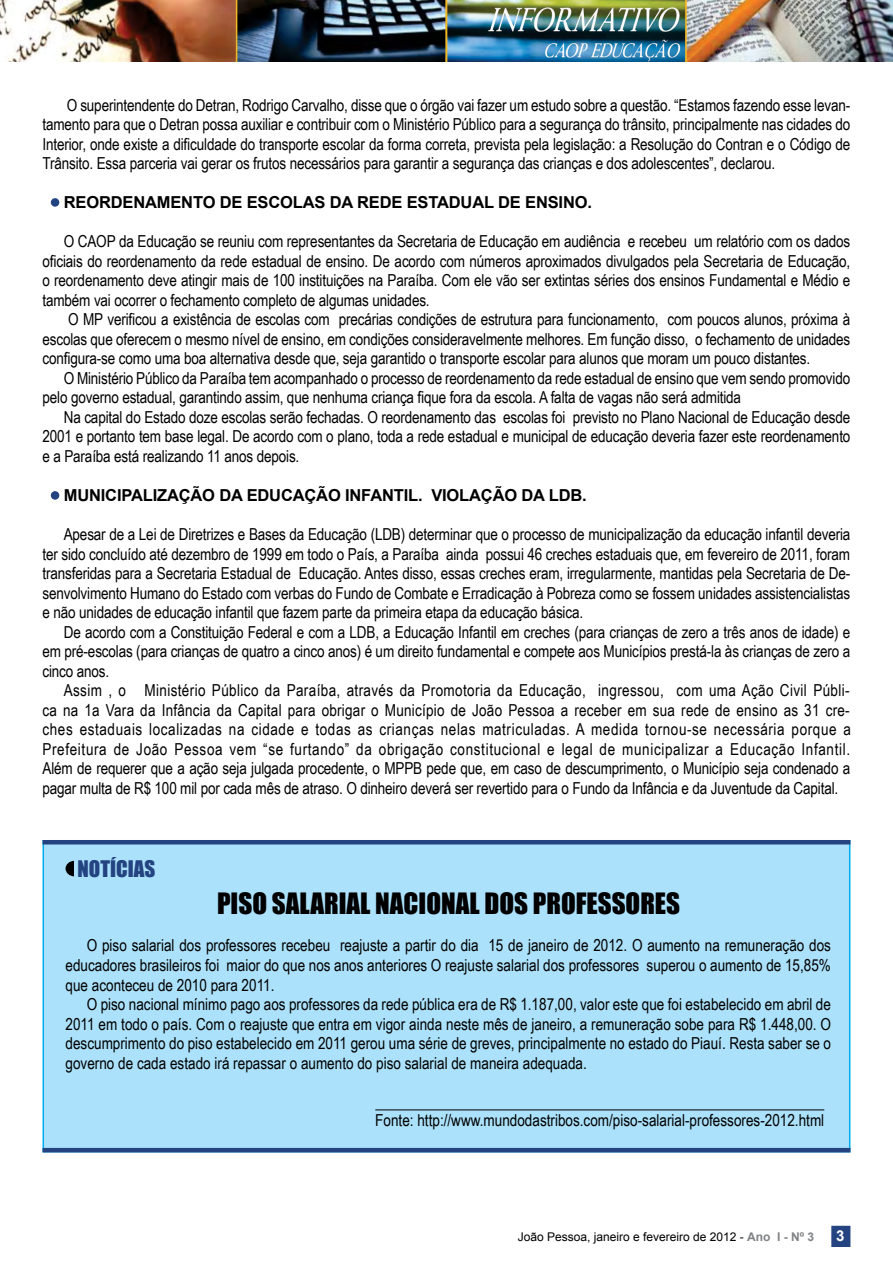
<style>
.page{position:relative;width:893px;height:1263px;background:#fff}
.page>*{position:absolute;margin:0;border:0;box-sizing:border-box;transform-origin:0 0}
.t1{font:27px "Impact";color:#000}
.t2{font:21px "Impact";color:#234381}
.t3{font:16.5px/19.5px "Arial Narrow";letter-spacing:-.01em;color:#000;text-align:justify}
.t4{font:700 16.5px "Arial";letter-spacing:-.01em;color:#000}
.t5{font:700 15px "Arial";color:#fff}
.t6{font:12px "Arial";color:#000}
.s1{font-weight:700;color:#808285}
</style>
<div class="page">
<div style="left:831px;top:1226px;width:19px;height:21px;background:#234381;border:2px solid #234381"></div>
<img style="left:0;top:0;width:893px;height:62px">
<div style="left:43px;top:840px;width:807px;height:312px;background:#abe1fa;border:2px solid #00aeef"></div>
<hr style="left:43px;top:1148px;width:807px;height:4px;background:#234381">
<hr style="left:43px;top:840px;width:807px;height:4px;background:#234381">
<div style="left:66px;top:861px;width:17px;height:15px;background:#000;border-radius:50%"></div>
<div style="left:74px;top:861px;width:28px;height:24px;background:#abe1fa"></div>
<hr style="left:375px;top:1109px;width:449px;height:1px;background:#000">
<div style="left:51px;top:198px;width:8px;height:9px;background:#234381;border-radius:50%"></div>
<div style="left:51px;top:491px;width:8px;height:9px;background:#234381;border-radius:50%"></div>
<p class="t3" style="left:43px;top:95px;width:809px;text-indent:24px">O superintendente do Detran, Rodrigo Carvalho, disse que o órgão vai fazer um estudo sobre a questão. “Estamos fazendo esse levan&shy;tamento para que o Detran possa auxiliar e contribuir com o Ministério Público para a segurança do trânsito, principalmente nas cidades do Interior, onde existe a dificuldade do transporte escolar da forma correta, prevista pela legislação: a Resolução do Contran e o Código de Trânsito. Essa parceria vai gerar os frutos necessários para garantir a segurança das crianças e dos adolescentes”, declarou.</p>
<p class="t4" style="left:64px;top:192px;width:530px">REORDENAMENTO DE ESCOLAS DA REDE ESTADUAL DE ENSINO.</p>
<p class="t3" style="left:43px;top:231px;width:809px;text-indent:21px">O CAOP da Educação se reuniu com representantes da Secretaria de Educação em audiência e recebeu um relatório com os dados oficiais do reordenamento da rede estadual de ensino. De acordo com números aproximados divulgados pela Secretaria de Educação, o reordenamento deve atingir mais de 100 instituições na Paraíba. Com ele vão ser extintas séries dos ensinos Fundamental e Médio e também vai ocorrer o fechamento completo de algumas unidades.</p>
<p class="t3" style="left:43px;top:309px;width:809px;text-indent:26px">O MP verificou a existência de escolas com precárias condições de estrutura para funcionamento, com poucos alunos, próxima à escolas que oferecem o mesmo nível de ensino, em condições consideravelmente melhores. Em função disso, o fechamento de unidades configura-se como uma boa alternativa desde que, seja garantido o transporte escolar para alunos que moram um pouco distantes.</p>
<p class="t3" style="left:43px;top:368px;width:809px;text-indent:21px">O Ministério Público da Paraíba tem acompanhado o processo de reordenamento da rede estadual de ensino que vem sendo promovido pelo governo estadual, garantindo assim, que nenhuma criança fique fora da escola. A falta de vagas não será admitida</p>
<p class="t3" style="left:43px;top:407px;width:809px;text-indent:21px">Na capital do Estado doze escolas serão fechadas. O reordenamento das escolas foi previsto no Plano Nacional de Educação desde 2001 e portanto tem base legal. De acordo com o plano, toda a rede estadual e municipal de educação deveria fazer este reordenamento e a Paraíba está realizando 11 anos depois.</p>
<p class="t4" style="left:64px;top:484px;width:525px">MUNICIPALIZAÇÃO DA EDUCAÇÃO INFANTIL. VIOLAÇÃO DA LDB.</p>
<p class="t3" style="left:43px;top:524px;width:809px;text-indent:21px">Apesar de a Lei de Diretrizes e Bases da Educação (LDB) determinar que o processo de municipalização da educação infantil deveria ter sido concluído até dezembro de 1999 em todo o País, a Paraíba ainda possui 46 creches estaduais que, em fevereiro de 2011, foram transferidas para a Secretaria Estadual de Educação. Antes disso, essas creches eram, irregularmente, mantidas pela Secretaria de De&shy;senvolvimento Humano do Estado com verbas do Fundo de Combate e Erradicação à Pobreza como se fossem unidades assistencialistas e não unidades de educação infantil que fazem parte da primeira etapa da educação básica.</p>
<p class="t3" style="left:43px;top:621px;width:809px;text-indent:21px">De acordo com a Constituição Federal e com a LDB, a Educação Infantil em creches (para crianças de zero a três anos de idade) e em pré-escolas (para crianças de quatro a cinco anos) é um direito fundamental e compete aos Municípios prestá-la às crianças de zero a cinco anos.</p>
<p class="t3" style="left:43px;top:680px;width:810px;text-indent:21px">Assim , o Ministério Público da Paraíba, através da Promotoria da Educação, ingressou, com uma Ação Civil Públi&shy;ca na 1a Vara da Infância da Capital para obrigar o Município de João Pessoa a receber em sua rede de ensino as 31 cre&shy;ches estaduais localizadas na cidade e todas as crianças nelas matriculadas. A medida tornou-se necessária porque a Prefeitura de João Pessoa vem “se furtando” da obrigação constitucional e legal de municipalizar a Educação Infantil.<br>Além de requerer que a ação seja julgada procedente, o MPPB pede que, em caso de descumprimento, o Município seja condenado a pagar multa de R$ 100 mil por cada mês de atraso. O dinheiro deverá ser revertido para o Fundo da Infância e da Juventude da Capital.</p>
<p class="t2" style="left:78px;top:852px;width:50px">NOTÍCIAS</p>
<h1 class="t1" style="left:217px;top:882px;width:464px">PISO SALARIAL NACIONAL DOS PROFESSORES</h1>
<p class="t3" style="left:66px;top:935px;width:767px;text-indent:21px">O piso salarial dos professores recebeu reajuste a partir do dia 15 de janeiro de 2012. O aumento na remuneração dos educadores brasileiros foi maior do que nos anos anteriores O reajuste salarial dos professores superou o aumento de 15,85% que aconteceu de 2010 para 2011.</p>
<p class="t3" style="left:66px;top:994px;width:767px;text-indent:21px">O piso nacional mínimo pago aos professores da rede pública era de R$ 1.187,00, valor este que foi estabelecido em abril de 2011 em todo o país. Com o reajuste que entra em vigor ainda neste mês de janeiro, a remuneração sobe para R$ 1.448,00. O descumprimento do piso estabelecido em 2011 gerou uma série de greves, principalmente no estado do Piauí. Resta saber se o governo de cada estado irá repassar o aumento do piso salarial de maneira adequada.</p>
<p class="t3" style="left:375px;top:1110px;width:450px">Fonte: http://www.mundodastribos.com/piso-salarial-professores-2012.html</p>
<p class="t6" style="left:518px;top:1229px;width:298px">João Pessoa, janeiro e fevereiro de 2012 - <span class="s1">Ano I - Nº 3</span></p>
<p class="t5" style="left:836px;top:1225px;width:10px">3</p>
</div>
